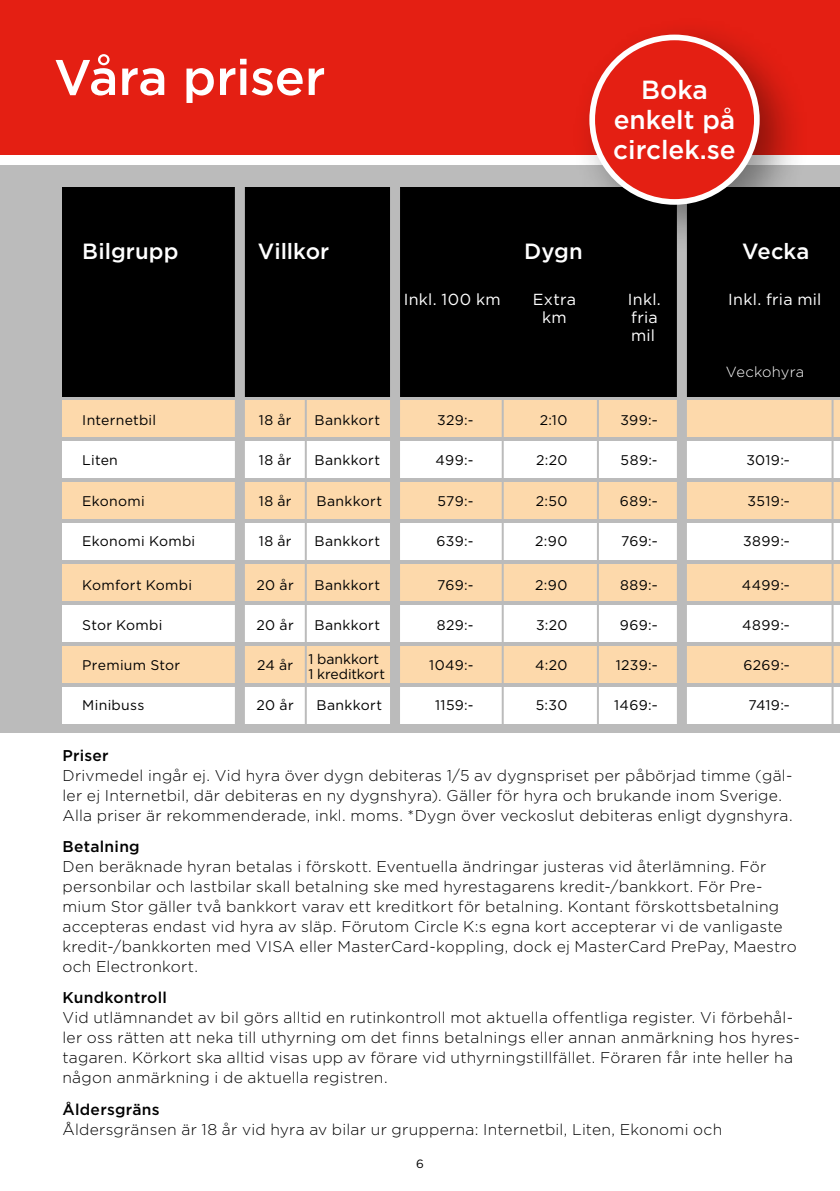
<style>
.page{position:relative;width:840px;height:1191px;background:#fff}
.page>*{position:absolute;margin:0;border:0;box-sizing:border-box;transform-origin:0 0}
.t1{font:500 50px "Gotham";letter-spacing:-.005em;color:#fff}
.t2{font:500 26.2px/29.8px "Gotham";color:#fff;text-align:center}
.t3{font:500 22px "Gotham";color:#fff}
.t4{font:16px/18px "Gotham";letter-spacing:.015em;color:#fff}
.t5{font:300 15.6px/20px "Gotham";letter-spacing:.015em;color:#000}
.t6{font:500 15.6px "Gotham";letter-spacing:.02em;color:#000}
.t7{font:300 14.6px "Gotham";letter-spacing:.015em;color:#fff}
.t8{font:14px "Gotham";letter-spacing:.025em;color:#000}
.t9{font:14px/15px "Gotham";letter-spacing:-.005em;color:#000}
.t10{font:12px "Gotham";color:#000}
</style>
<div class="page">
<div style="left:0;top:165px;width:839px;height:568px;background:#bbb"></div>
<div style="left:0;top:0;width:839px;height:155px;background:#e41f13"></div>
<div style="left:62px;top:187px;width:777px;height:210px;background:#000"></div>
<div style="left:62px;top:400px;width:777px;height:37px;background:#fdd9ab"></div>
<div style="left:62px;top:441px;width:777px;height:37px;background:#fff"></div>
<div style="left:62px;top:482px;width:777px;height:36px;background:#fdd9ab"></div>
<div style="left:62px;top:523px;width:777px;height:36px;background:#fff"></div>
<div style="left:62px;top:564px;width:777px;height:37px;background:#fdd9ab"></div>
<div style="left:62px;top:605px;width:777px;height:37px;background:#fff"></div>
<div style="left:62px;top:646px;width:777px;height:36px;background:#fdd9ab"></div>
<div style="left:62px;top:687px;width:777px;height:36px;background:#fff"></div>
<hr style="left:831px;top:399px;width:2px;height:330px;background:#bbb">
<div style="left:676px;top:184px;width:10px;height:542px;background:#bbb"></div>
<div style="left:390px;top:184px;width:10px;height:546px;background:#bbb"></div>
<div style="left:235px;top:184px;width:10px;height:545px;background:#bbb"></div>
<hr style="left:304px;top:398px;width:2px;height:331px;background:#bbb">
<hr style="left:596px;top:399px;width:2px;height:328px;background:#bbb">
<hr style="left:501px;top:399px;width:2px;height:331px;background:#bbb">
<div style="left:570px;top:16px;width:239px;height:239px;background:#000;opacity:.4"></div>
<div style="left:592px;top:37px;width:164px;height:165px;background:#e41f13;border-radius:50%"></div>
<div style="left:589px;top:35px;width:170px;height:170px;border:6px solid #fff;border-radius:50%"></div>
<h1 class="t1" style="left:54px;top:45px;width:273px">Våra priser</h1>
<h2 class="t2" style="left:613px;top:74px;width:124px">Boka enkelt på circlek.se</h2>
<h3 class="t3" style="left:82px;top:236px;width:98px">Bilgrupp</h3>
<h3 class="t3" style="left:258px;top:236px;width:73px">Villkor</h3>
<h3 class="t3" style="left:524px;top:236px;width:60px">Dygn</h3>
<h3 class="t3" style="left:741px;top:236px;width:69px">Vecka</h3>
<p class="t4" style="left:403px;top:290px;width:98px">Inkl. 100 km</p>
<p class="t4" style="left:532px;top:290px;width:45px">Extra</p>
<p class="t4" style="left:627px;top:290px;width:34px">Inkl.</p>
<p class="t4" style="left:541px;top:308px;width:26px">km</p>
<p class="t4" style="left:630px;top:308px;width:28px">fria mil</p>
<p class="t4" style="left:727px;top:290px;width:95px">Inkl. fria mil</p>
<p class="t7" style="left:725px;top:362px;width:80px">Veckohyra</p>
<p class="t8" style="left:82px;top:411px;width:75px">Internetbil</p>
<p class="t8" style="left:259px;top:411px;width:34px">18 år</p>
<p class="t8" style="left:314px;top:411px;width:67px">Bankkort</p>
<p class="t8" style="left:437px;top:411px;width:38px">329:-</p>
<p class="t8" style="left:539px;top:411px;width:29px">2:10</p>
<p class="t8" style="left:620px;top:411px;width:39px">399:–</p>
<p class="t8" style="left:82px;top:451px;width:37px">Liten</p>
<p class="t8" style="left:259px;top:451px;width:34px">18 år</p>
<p class="t8" style="left:314px;top:451px;width:67px">Bankkort</p>
<p class="t8" style="left:435px;top:451px;width:39px">499:-</p>
<p class="t8" style="left:536px;top:451px;width:33px">2:20</p>
<p class="t8" style="left:620px;top:451px;width:38px">589:-</p>
<p class="t8" style="left:745px;top:451px;width:45px">3019:–</p>
<p class="t8" style="left:82px;top:491px;width:64px">Ekonomi</p>
<p class="t8" style="left:259px;top:491px;width:34px">18 år</p>
<p class="t8" style="left:316px;top:491px;width:67px">Bankkort</p>
<p class="t8" style="left:437px;top:491px;width:37px">579:-</p>
<p class="t8" style="left:535px;top:491px;width:33px">2:50</p>
<p class="t8" style="left:619px;top:491px;width:39px">689:–</p>
<p class="t8" style="left:747px;top:491px;width:44px">3519:–</p>
<p class="t8" style="left:82px;top:531px;width:114px">Ekonomi Kombi</p>
<p class="t8" style="left:259px;top:531px;width:34px">18 år</p>
<p class="t8" style="left:314px;top:531px;width:67px">Bankkort</p>
<p class="t8" style="left:436px;top:531px;width:38px">639:-</p>
<p class="t8" style="left:535px;top:531px;width:34px">2:90</p>
<p class="t8" style="left:620px;top:531px;width:38px">769:–</p>
<p class="t8" style="left:742px;top:531px;width:48px">3899:–</p>
<p class="t8" style="left:82px;top:575px;width:111px">Komfort Kombi</p>
<p class="t8" style="left:256px;top:575px;width:39px">20 år</p>
<p class="t8" style="left:314px;top:575px;width:67px">Bankkort</p>
<p class="t8" style="left:437px;top:575px;width:38px">769:-</p>
<p class="t8" style="left:535px;top:575px;width:34px">2:90</p>
<p class="t8" style="left:619px;top:575px;width:39px">889:–</p>
<p class="t8" style="left:741px;top:575px;width:49px">4499:–</p>
<p class="t8" style="left:82px;top:615px;width:82px">Stor Kombi</p>
<p class="t8" style="left:256px;top:615px;width:39px">20 år</p>
<p class="t8" style="left:314px;top:615px;width:67px">Bankkort</p>
<p class="t8" style="left:436px;top:615px;width:38px">829:-</p>
<p class="t8" style="left:535px;top:615px;width:33px">3:20</p>
<p class="t8" style="left:619px;top:615px;width:39px">969:–</p>
<p class="t8" style="left:741px;top:615px;width:49px">4899:–</p>
<p class="t8" style="left:82px;top:655px;width:99px">Premium Stor</p>
<p class="t8" style="left:257px;top:655px;width:38px">24 år</p>
<p class="t8" style="left:429px;top:655px;width:46px">1049:-</p>
<p class="t8" style="left:535px;top:655px;width:34px">4:20</p>
<p class="t8" style="left:615px;top:655px;width:43px">1239:–</p>
<p class="t8" style="left:743px;top:655px;width:48px">6269:–</p>
<p class="t8" style="left:82px;top:695px;width:64px">Minibuss</p>
<p class="t8" style="left:256px;top:695px;width:39px">20 år</p>
<p class="t8" style="left:316px;top:695px;width:67px">Bankkort</p>
<p class="t8" style="left:435px;top:695px;width:40px">1159:-</p>
<p class="t8" style="left:535px;top:695px;width:33px">5:30</p>
<p class="t8" style="left:614px;top:695px;width:45px">1469:–</p>
<p class="t8" style="left:748px;top:695px;width:43px">7419:–</p>
<p class="t9" style="left:308px;top:651px;width:78px">1 bankkort<br>1 kreditkort</p>
<p class="t6" style="left:62px;top:745px;width:48px">Priser</p>
<p class="t5" style="left:62px;top:764px;width:731px">Drivmedel ingår ej. Vid hyra över dygn debiteras 1/5 av dygnspriset per påbörjad timme (gäl&shy;ler ej Internetbil, där debiteras en ny dygnshyra). Gäller för hyra och brukande inom Sverige.<br>Alla priser är rekommenderade, inkl. moms. *Dygn över veckoslut debiteras enligt dygnshyra.</p>
<p class="t6" style="left:62px;top:836px;width:79px">Betalning</p>
<p class="t5" style="left:62px;top:856px;width:735px">Den beräknade hyran betalas i förskott. Eventuella ändringar justeras vid återlämning. För personbilar och lastbilar skall betalning ske med hyrestagarens kredit-/bankkort. För Pre&shy;mium Stor gäller två bankkort varav ett kreditkort för betalning. Kontant förskottsbetalning accepteras endast vid hyra av släp. Förutom Circle K:s egna kort accepterar vi de vanligaste kredit-/bankkorten med VISA eller MasterCard-koppling, dock ej MasterCard PrePay, Maestro och Electronkort.</p>
<p class="t6" style="left:62px;top:987px;width:106px">Kundkontroll</p>
<p class="t5" style="left:62px;top:1007px;width:738px">Vid utlämnandet av bil görs alltid en rutinkontroll mot aktuella offentliga register. Vi förbehål&shy;ler oss rätten att neka till uthyrning om det finns betalnings eller annan anmärkning hos hyres&shy;tagaren. Körkort ska alltid visas upp av förare vid uthyrningstillfället. Föraren får inte heller ha någon anmärkning i de aktuella registren.</p>
<p class="t6" style="left:62px;top:1099px;width:99px">Åldersgräns</p>
<p class="t5" style="left:62px;top:1118px;width:661px">Åldersgränsen är 18 år vid hyra av bilar ur grupperna: Internetbil, Liten, Ekonomi och</p>
<p class="t10" style="left:416px;top:1156px;width:9px">6</p>
</div>
